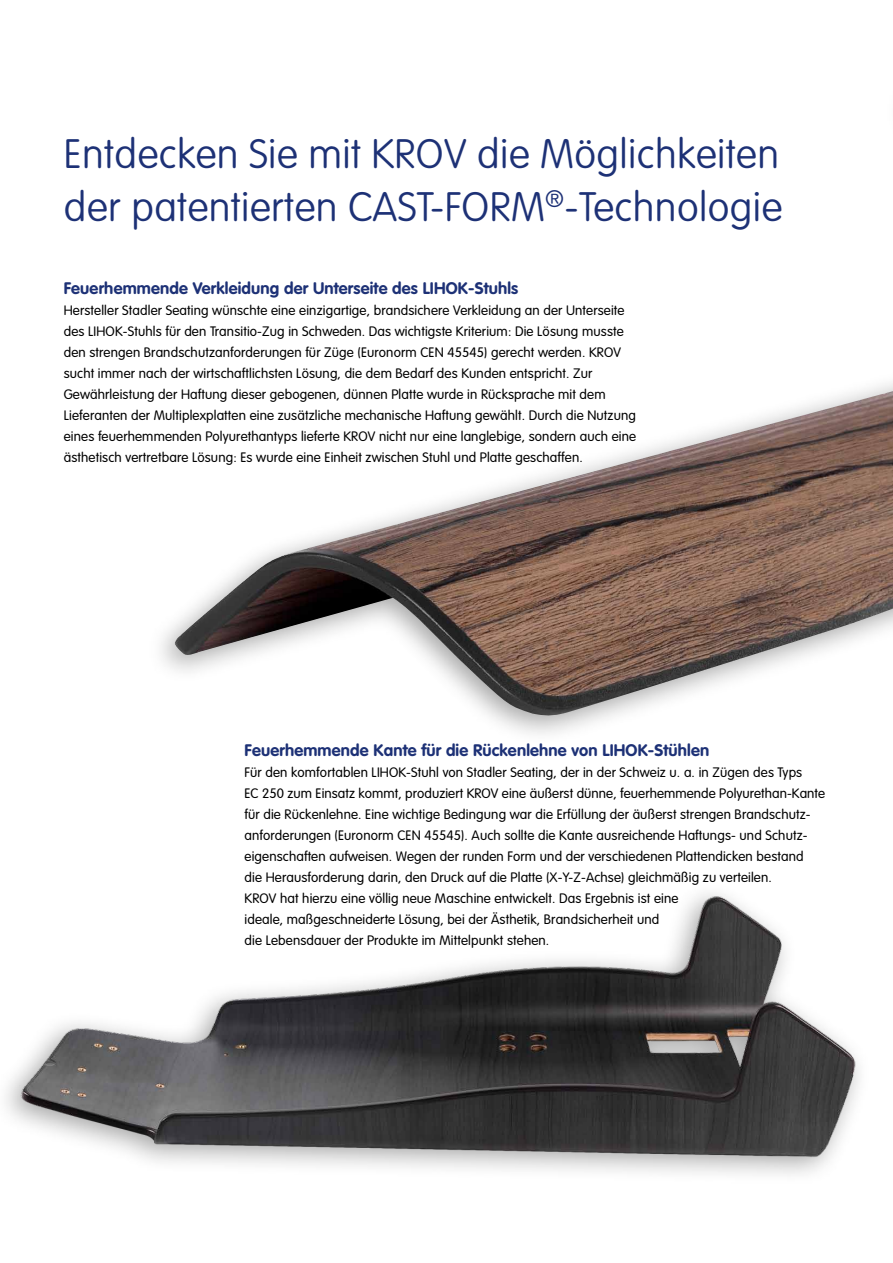
<style>
.page{position:relative;width:893px;height:1263px;background:#fff}
.page>*{position:absolute;margin:0;border:0;box-sizing:border-box;transform-origin:0 0}
.t1{font:100 40.5px/52.5px "VAG Rounded Std";letter-spacing:.01em;color:#1d3176}
.t2{font:700 16.5px "VAG Rounded Std";letter-spacing:.01em;color:#1d3176}
.t3{font:300 13.5px/21px "VAG Rounded Std";letter-spacing:.01em;color:#000}
</style>
<div class="page">
<div style="left:0;top:880px;width:871px;height:305px;background:#000;opacity:.35"></div>
<img style="left:17px;top:892px;width:842px;height:268px">
<img style="left:174px;top:391px;width:719px;height:326px">
<h1 class="t1" style="left:64px;top:129px;width:720px">Entdecken Sie mit KROV die Möglichkeiten der patentierten CAST-FORM<sup>®</sup>-Technologie</h1>
<p class="t2" style="left:64px;top:279px;width:456px">Feuerhemmende Verkleidung der Unterseite des LIHOK-Stuhls</p>
<p class="t3" style="left:64px;top:300px;width:574px">Hersteller Stadler Seating wünschte eine einzigartige, brandsichere Verkleidung an der Unterseite des LIHOK-Stuhls für den Transitio-Zug in Schweden. Das wichtigste Kriterium: Die Lösung musste den strengen Brandschutzanforderungen für Züge (Euronorm CEN 45545) gerecht werden. KROV sucht immer nach der wirtschaftlichsten Lösung, die dem Bedarf des Kunden entspricht. Zur Gewährleistung der Haftung dieser gebogenen, dünnen Platte wurde in Rücksprache mit dem Lieferanten der Multiplexplatten eine zusätzliche mechanische Haftung gewählt. Durch die Nutzung eines feuerhemmenden Polyurethantyps lieferte KROV nicht nur eine langlebige, sondern auch eine ästhetisch vertretbare Lösung: Es wurde eine Einheit zwischen Stuhl und Platte geschaffen.</p>
<p class="t2" style="left:244px;top:741px;width:466px">Feuerhemmende Kante für die Rückenlehne von LIHOK-Stühlen</p>
<p class="t3" style="left:244px;top:762px;width:582px">Für den komfortablen LIHOK-Stuhl von Stadler Seating, der in der Schweiz u. a. in Zügen des Typs<br>EC 250 zum Einsatz kommt, produziert KROV eine äußerst dünne, feuerhemmende Polyurethan-Kante für die Rückenlehne. Eine wichtige Bedingung war die Erfüllung der äußerst strengen Brandschutz&shy;anforderungen (Euronorm CEN 45545). Auch sollte die Kante ausreichende Haftungs- und Schutz&shy;eigenschaften aufweisen. Wegen der runden Form und der verschiedenen Plattendicken bestand<br>die Herausforderung darin, den Druck auf die Platte (X-Y-Z-Achse) gleichmäßig zu verteilen.<br>KROV hat hierzu eine völlig neue Maschine entwickelt. Das Ergebnis ist eine<br>ideale, maßgeschneiderte Lösung, bei der Ästhetik, Brandsicherheit und<br>die Lebensdauer der Produkte im Mittelpunkt stehen.</p>
</div>
